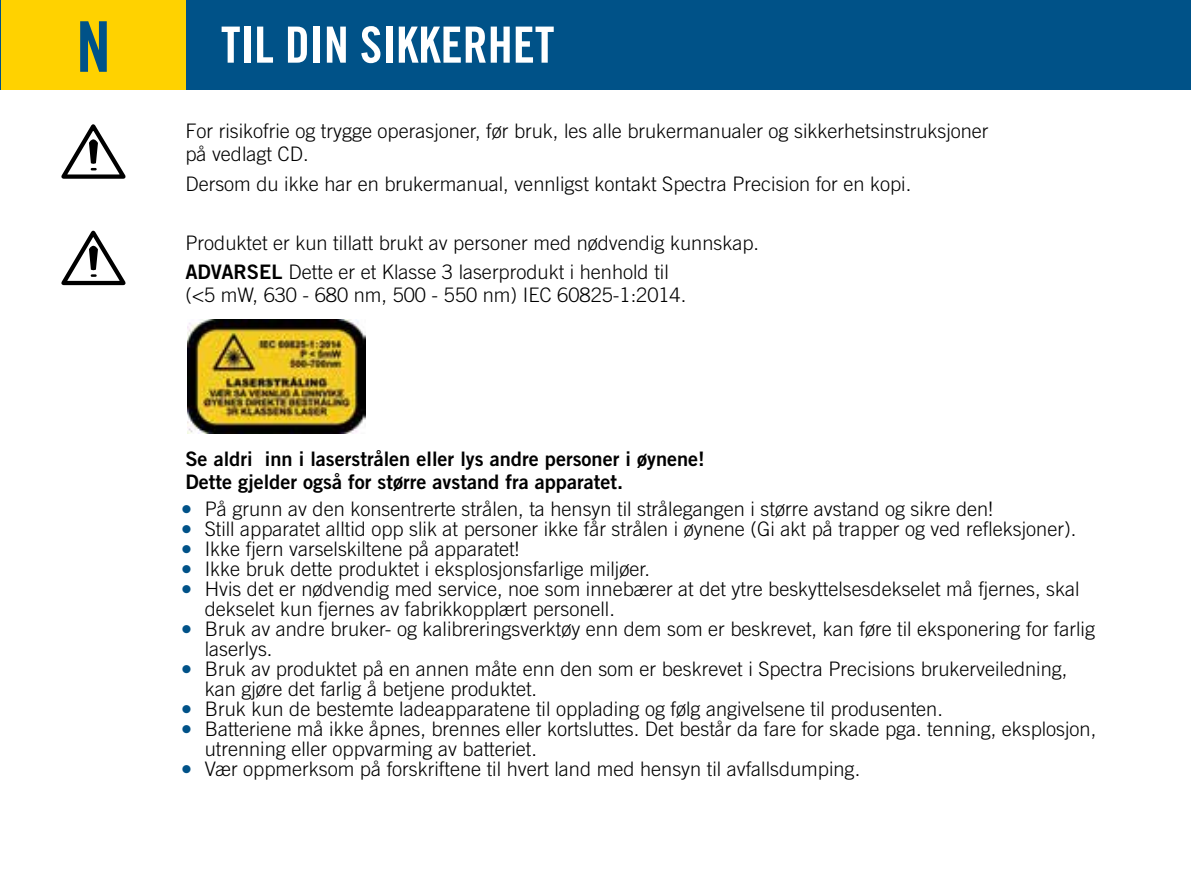
<style>
.page{position:relative;width:1191px;height:893px;background:#fff}
.page>*{position:absolute;margin:0;border:0;box-sizing:border-box;transform-origin:0 0}
.t1{font:70px "Trade Gothic LT Std Bd Cn 20";color:#005288}
.t2{font:50px "Trade Gothic LT Std Bd Cn 20";color:#fff}
.t3{font:300 20px/20px "Trade Gothic LT Std";color:#000}
.t4{font:20px/22.5px "Trade Gothic LT Std Bd 2";color:#000}
.s1{font-family:"Trade Gothic LT Std Bd 2";font-weight:400}
</style>
<div class="page">
<div style="left:0;top:0;width:1191px;height:90px;background:#005288"></div>
<div style="left:1px;top:0;width:185px;height:90px;background:#ffd200"></div>
<svg style="left:61px;top:124px;width:65px;height:55px"></svg>
<svg style="left:61px;top:230px;width:65px;height:56px"></svg>
<img style="left:187px;top:320px;width:178px;height:114px">
<h1 class="t1" style="left:76px;top:4px;width:37px">N</h1>
<h2 class="t2" style="left:221px;top:14px;width:335px">TIL DIN SIKKERHET</h2>
<p class="t3" style="left:185px;top:120px;width:804px;line-height:22.5px">For risikofrie og trygge operasjoner, før bruk, les alle brukermanualer og sikkerhetsinstruksjoner på vedlagt CD.</p>
<p class="t3" style="left:185px;top:173px;width:727px">Dersom du ikke har en brukermanual, vennligst kontakt Spectra Precision for en kopi.</p>
<p class="t3" style="left:185px;top:228px;width:575px;line-height:29.5px">Produktet er kun tillatt brukt av personer med nødvendig kunnskap.<br><span class="s1">ADVARSEL</span> Dette er et Klasse 3 laserprodukt i henhold til</p>
<p class="t3" style="left:185px;top:284px;width:502px">(&lt;5 mW, 630 - 680 nm, 500 - 550 nm) IEC 60825-1:2014.</p>
<p class="t4" style="left:185px;top:448px;width:521px">Se aldri inn i laserstrålen eller lys andre personer i øynene!<br>Dette gjelder også for større avstand fra apparatet.</p>
<p class="t3" style="left:182px;top:499px;width:812px"><sup>●</sup> På grunn av den konsentrerte strålen, ta hensyn til strålegangen i større avstand og sikre den!</p>
<p class="t3" style="left:182px;top:519px;width:895px"><sup>●</sup> Still apparatet alltid opp slik at personer ikke får strålen i øynene (Gi akt på trapper og ved refleksjoner).</p>
<p class="t3" style="left:182px;top:539px;width:338px"><sup>●</sup> Ikke fjern varselskiltene på apparatet!</p>
<p class="t3" style="left:182px;top:559px;width:469px"><sup>●</sup> Ikke bruk dette produktet i eksplosjonsfarlige miljøer.</p>
<p class="t3" style="left:205px;top:579px;width:876px;text-indent:-22px"><sup>●</sup> Hvis det er nødvendig med service, noe som innebærer at det ytre beskyttelsesdekselet må fjernes, skal dekselet kun fjernes av fabrikkopplært personell.</p>
<p class="t3" style="left:205px;top:619px;width:892px;text-indent:-22px"><sup>●</sup> Bruk av andre bruker- og kalibreringsverktøy enn dem som er beskrevet, kan føre til eksponering for farlig laserlys.</p>
<p class="t3" style="left:205px;top:659px;width:864px;text-indent:-22px"><sup>●</sup> Bruk av produktet på en annen måte enn den som er beskrevet i Spectra Precisions brukerveiledning, kan gjøre det farlig å betjene produktet.</p>
<p class="t3" style="left:182px;top:699px;width:762px"><sup>●</sup> Bruk kun de bestemte ladeapparatene til opplading og følg angivelsene til produsenten.</p>
<p class="t3" style="left:205px;top:719px;width:893px;text-indent:-22px"><sup>●</sup> Batteriene må ikke åpnes, brennes eller kortsluttes. Det består da fare for skade pga. tenning, eksplosjon, utrenning eller oppvarming av batteriet.</p>
<p class="t3" style="left:182px;top:759px;width:679px"><sup>●</sup> Vær oppmerksom på forskriftene til hvert land med hensyn til avfallsdumping.</p>
</div>
